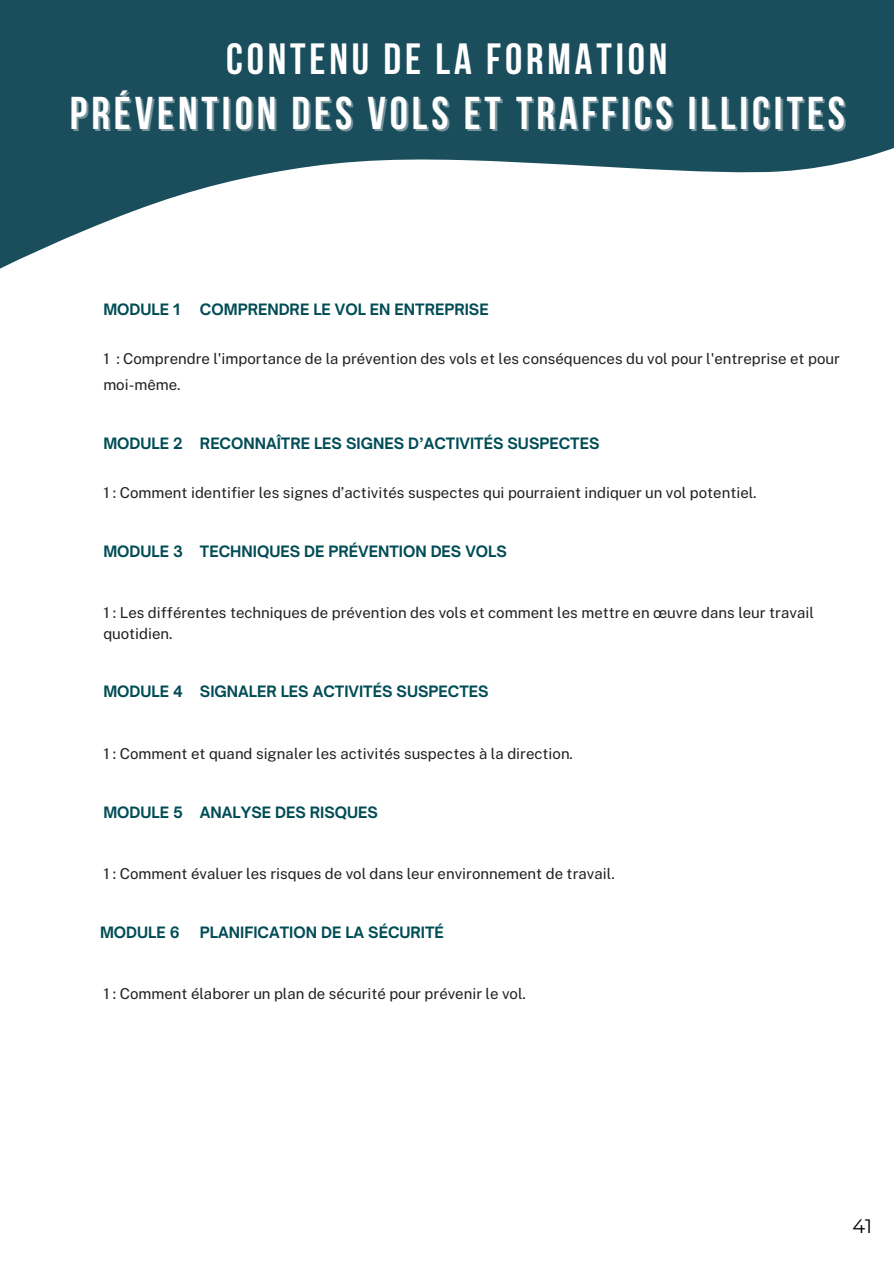
<style>
.page{position:relative;width:894px;height:1264px;background:#fff}
.page>*{position:absolute;margin:0;border:0;box-sizing:border-box;transform-origin:0 0}
.t1{font:700 45.75px "Bebas Neue";letter-spacing:.09em;color:#fff}
.t2{font:700 43.5px "Bebas Neue";letter-spacing:.09em;color:#fff}
.t3{font:19.35px "Montserrat";color:#000}
.t4{font:15px/25.8px "Public Sans";color:#231f20}
.t5{font:700 15px "Open Sauce One";color:#004c55}
</style>
<div class="page">
<svg style="left:0;top:0;width:893px;height:269px;fill:#1b4e5d"></svg>
<p class="t2" style="left:226px;top:41px;width:442px">CONTENU DE LA FORMATION</p>
<h3 class="t1" style="left:70px;top:95px;width:776px">PRÉVENTION DES VOLS ET TRAFFICS ILLICITES</h3>
<p class="t5" style="left:103px;top:300px;width:78px">MODULE 1</p>
<h2 class="t5" style="left:200px;top:300px;width:290px">COMPRENDRE LE VOL EN ENTREPRISE</h2>
<p class="t4" style="left:103px;top:346px;width:737px">1 : Comprendre l'importance de la prévention des vols et les conséquences du vol pour l'entreprise et pour moi-même.</p>
<h3 class="t5" style="left:103px;top:434px;width:81px">MODULE 2</h3>
<h3 class="t5" style="left:200px;top:434px;width:401px">RECONNAÎTRE LES SIGNES D’ACTIVITÉS SUSPECTES</h3>
<h1 class="t4" style="left:103px;top:480px;width:654px">1 : Comment identifier les signes d’activités suspectes qui pourraient indiquer un vol potentiel.</h1>
<p class="t5" style="left:103px;top:542px;width:81px">MODULE 3</p>
<h3 class="t5" style="left:200px;top:542px;width:308px">TECHNIQUES DE PRÉVENTION DES VOLS</h3>
<h3 class="t4" style="left:103px;top:602px;width:711px;line-height:20.2px">1 : Les différentes techniques de prévention des vols et comment les mettre en œuvre dans leur travail quotidien.</h3>
<p class="t5" style="left:103px;top:682px;width:81px">MODULE 4</p>
<h3 class="t5" style="left:200px;top:682px;width:290px">SIGNALER LES ACTIVITÉS SUSPECTES</h3>
<h3 class="t4" style="left:103px;top:740px;width:471px">1 : Comment et quand signaler les activités suspectes à la direction.</h3>
<p class="t5" style="left:103px;top:802px;width:81px">MODULE 5</p>
<h3 class="t5" style="left:200px;top:802px;width:179px">ANALYSE DES RISQUES</h3>
<h3 class="t4" style="left:103px;top:860px;width:513px">1 : Comment évaluer les risques de vol dans leur environnement de travail.</h3>
<p class="t5" style="left:100px;top:922px;width:81px">MODULE 6</p>
<h3 class="t5" style="left:200px;top:922px;width:245px">PLANIFICATION DE LA SÉCURITÉ</h3>
<h3 class="t4" style="left:103px;top:980px;width:424px">1 : Comment élaborer un plan de sécurité pour prévenir le vol.</h3>
<h3 class="t3" style="left:852px;top:1213px;width:21px">41</h3>
</div>
